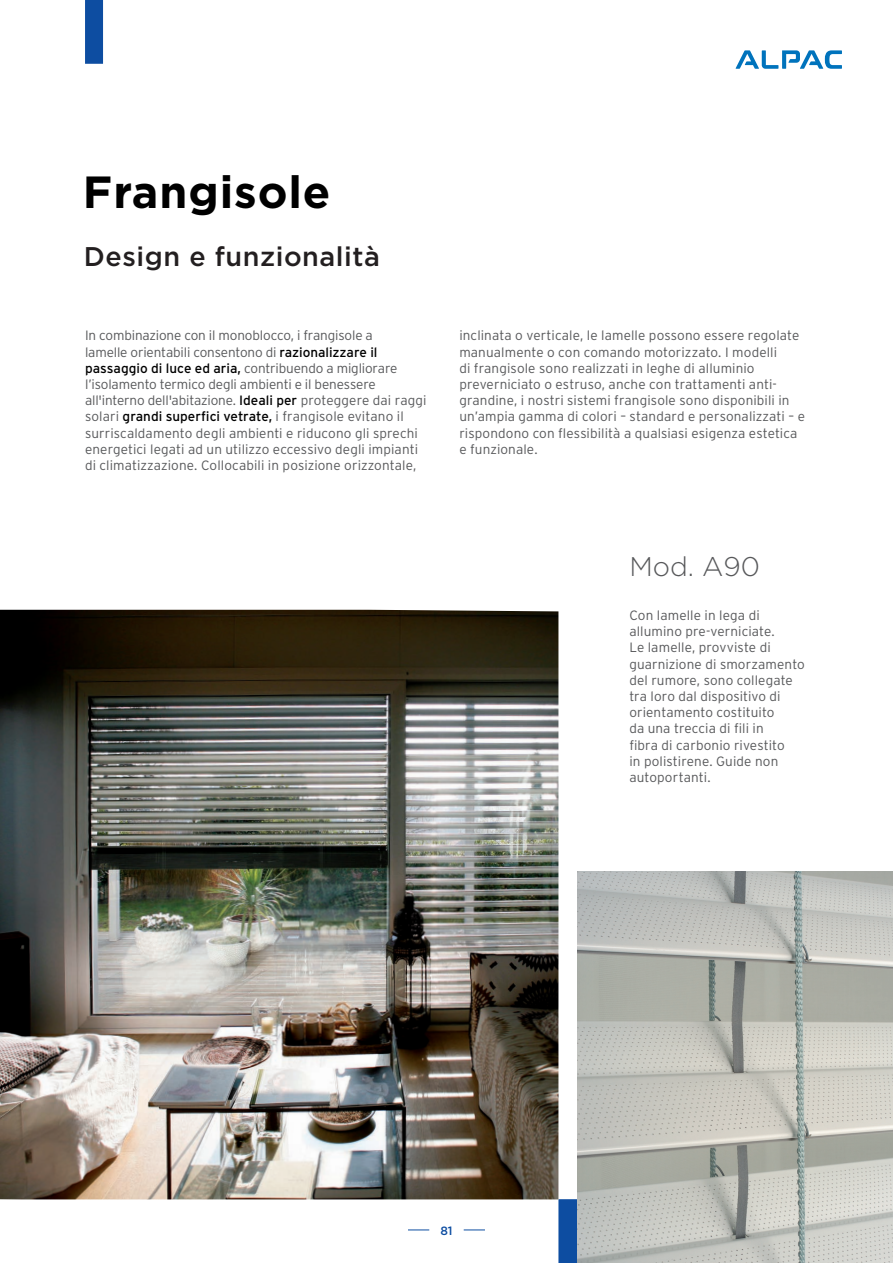
<style>
.page{position:relative;width:893px;height:1263px;background:#fff}
.page>*{position:absolute;margin:0;border:0;box-sizing:border-box;transform-origin:0 0}
.t1{font:700 45px "Gotham";letter-spacing:.02em;color:#000}
.t2{font:500 27px "Gotham";letter-spacing:.02em;color:#231f20}
.t3{font:300 27px "Gotham";color:#57585a}
.t4{font:300 13.5px/16.2px "Interstate";letter-spacing:.005em;color:#57585a}
.t5{font:500 12px "Gotham";color:#0d4da1}
.s1{font-weight:400;color:#000}
</style>
<div class="page">
<div style="left:85px;top:0;width:18px;height:64px;background:#0d4da1"></div>
<div style="left:558px;top:1199px;width:20px;height:64px;background:#0d4da1"></div>
<img style="left:0;top:610px;width:558px;height:589px">
<img style="left:578px;top:872px;width:315px;height:391px">
<svg style="left:464px;top:1229px;width:21px;height:1px"></svg>
<svg style="left:408px;top:1229px;width:21px;height:1px"></svg>
<svg style="left:736px;top:50px;width:106px;height:19px"></svg>
<h1 class="t1" style="left:83px;top:162px;width:249px">Frangisole</h1>
<h2 class="t2" style="left:84px;top:239px;width:297px">Design e funzionalità</h2>
<p class="t4" style="left:85px;top:327px;width:343px">In combinazione con il monoblocco, i frangisole a<br>lamelle orientabili consentono di <span class="s1">razionalizzare il passaggio di luce ed aria,</span> contribuendo a migliorare l’isolamento termico degli ambienti e il benessere all'interno dell'abitazione. <span class="s1">Ideali per</span> proteggere dai raggi solari <span class="s1">grandi superfici vetrate,</span> i frangisole evitano il surriscaldamento degli ambienti e riducono gli sprechi energetici legati ad un utilizzo eccessivo degli impianti di climatizzazione. Collocabili in posizione orizzontale,</p>
<p class="t4" style="left:459px;top:327px;width:347px">inclinata o verticale, le lamelle possono essere regolate manualmente o con comando motorizzato. I modelli<br>di frangisole sono realizzati in leghe di alluminio preverniciato o estruso, anche con trattamenti anti&shy;grandine, i nostri sistemi frangisole sono disponibili in un’ampia gamma di colori – standard e personalizzati – e rispondono con flessibilità a qualsiasi esigenza estetica e funzionale.</p>
<h2 class="t3" style="left:629px;top:549px;width:132px">Mod. A90</h2>
<p class="t5" style="left:440px;top:1222px;width:14px">81</p>
<p class="t4" style="left:629px;top:607px;width:177px">Con lamelle in lega di allumino pre-verniciate.<br>Le lamelle, provviste di guarnizione di smorzamento del rumore, sono collegate tra loro dal dispositivo di orientamento costituito<br>da una treccia di fili in<br>fibra di carbonio rivestito<br>in polistirene. Guide non autoportanti.</p>
</div>
